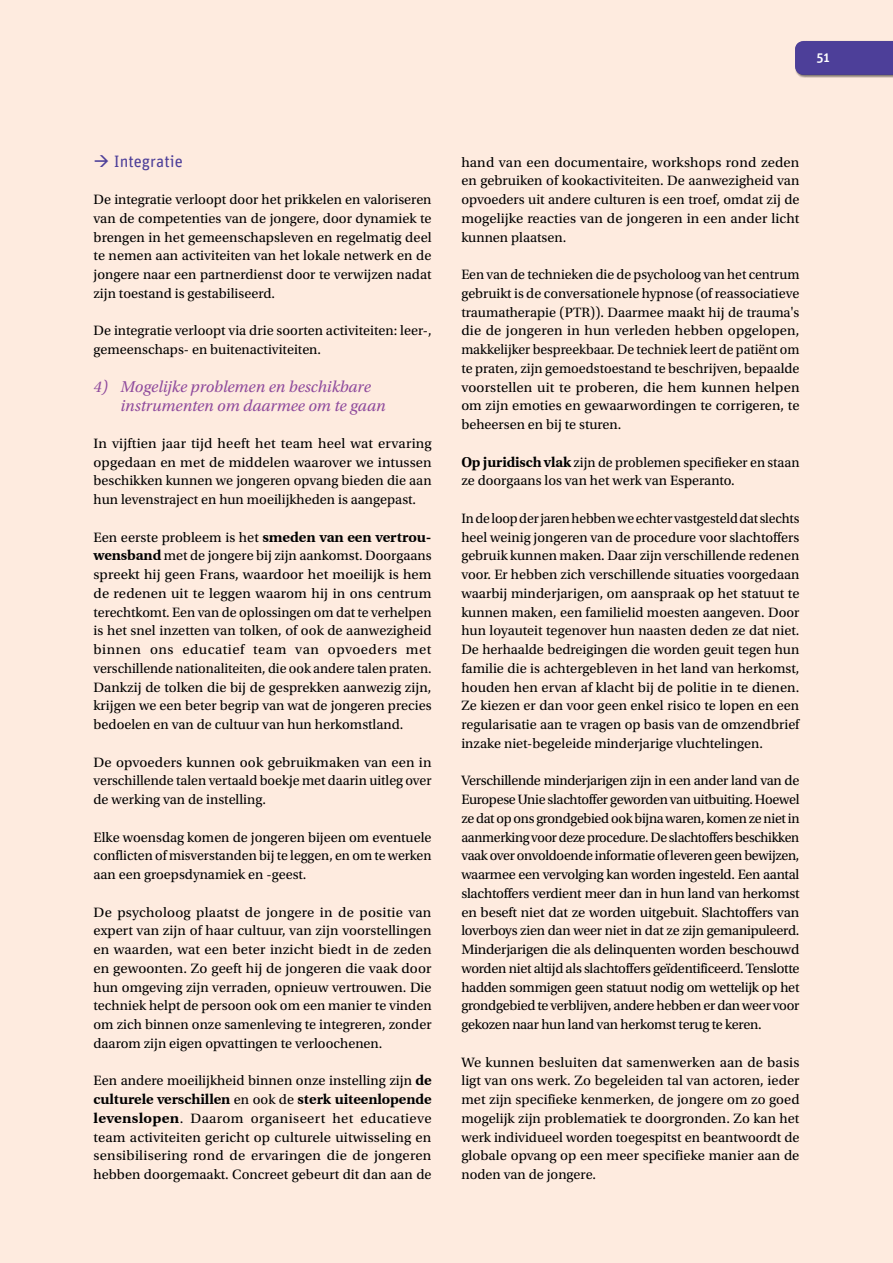
<style>
.page{position:relative;width:893px;height:1263px;background:#feebdf}
.page>*{position:absolute;margin:0;border:0;box-sizing:border-box;transform-origin:0 0}
.tsstiteltje_123_ital{font:italic 16.5px/19.8px "Utopia Std";color:#8f4b9d}
.Heading_4{font:16.5px "Unit Rounded OT";color:#4d3f99}
.Body{font:14.25px/18.8px "Utopia Std";color:#000;text-align:justify}
.t1{font:500 13.5px "Unit Rounded OT";color:#fff}
.s1{font-family:"Utopia";font-weight:700}
</style>
<div class="page">
<div style="left:795px;top:41px;width:98px;height:37px;background:#000;opacity:.3"></div>
<div style="left:795px;top:41px;width:98px;height:34px;background:#4d3f99"></div>
<p class="t1" style="left:816px;top:49px;width:15px">51</p>
<p class="Heading_4" style="left:94px;top:151px;width:91px">→ Integratie</p>
<p class="Body" style="left:94px;top:190px;width:340px">De integratie verloopt door het prikkelen en valoriseren van de competenties van de jongere, door dynamiek te brengen in het gemeenschapsleven en regelmatig deel te nemen aan activiteiten van het lokale netwerk en de jongere naar een partnerdienst door te verwijzen nadat zijn toestand is gestabiliseerd.</p>
<p class="Body" style="left:94px;top:322px;width:339px">De integratie verloopt via drie soorten activiteiten: leer-, gemeenschaps- en buitenactiviteiten.</p>
<p class="tsstiteltje_123_ital" style="left:121px;top:377px;width:266px;text-indent:-27px">4) Mogelijke problemen en beschikbare instrumenten om daarmee om te gaan</p>
<p class="Body" style="left:94px;top:434px;width:340px">In vijftien jaar tijd heeft het team heel wat ervaring opgedaan en met de middelen waarover we intussen beschikken kunnen we jongeren opvang bieden die aan hun levenstraject en hun moeilijkheden is aangepast.</p>
<p class="Body" style="left:94px;top:528px;width:340px">Een eerste probleem is het <span class="s1">smeden van een vertrou&shy;wensband</span> met de jongere bij zijn aankomst. Doorgaans spreekt hij geen Frans, waardoor het moeilijk is hem de redenen uit te leggen waarom hij in ons centrum terechtkomt. Een van de oplossingen om dat te verhelpen is het snel inzetten van tolken, of ook de aanwezigheid binnen ons educatief team van opvoeders met verschillende nationaliteiten, die ook andere talen praten.<br>Dankzij de tolken die bij de gesprekken aanwezig zijn, krijgen we een beter begrip van wat de jongeren precies bedoelen en van de cultuur van hun herkomstland.</p>
<p class="Body" style="left:94px;top:753px;width:340px">De opvoeders kunnen ook gebruikmaken van een in verschillende talen vertaald boekje met daarin uitleg over de werking van de instelling.</p>
<p class="Body" style="left:94px;top:828px;width:340px">Elke woensdag komen de jongeren bijeen om eventuele conflicten of misverstanden bij te leggen, en om te werken aan een groepsdynamiek en -geest.</p>
<p class="Body" style="left:94px;top:903px;width:340px">De psycholoog plaatst de jongere in de positie van expert van zijn of haar cultuur, van zijn voorstellingen en waarden, wat een beter inzicht biedt in de zeden en gewoonten. Zo geeft hij de jongeren die vaak door hun omgeving zijn verraden, opnieuw vertrouwen. Die techniek helpt de persoon ook om een manier te vinden om zich binnen onze samenleving te integreren, zonder daarom zijn eigen opvattingen te verloochenen.</p>
<p class="Body" style="left:94px;top:1072px;width:340px">Een andere moeilijkheid binnen onze instelling zijn <span class="s1">de culturele verschillen</span> en ook de <span class="s1">sterk uiteenlopende levenslopen</span>. Daarom organiseert het educatieve team activiteiten gericht op culturele uitwisseling en sensibilisering rond de ervaringen die de jongeren hebben doorgemaakt. Concreet gebeurt dit dan aan de</p>
<p class="Body" style="left:461px;top:153px;width:340px">hand van een documentaire, workshops rond zeden en gebruiken of kookactiviteiten. De aanwezigheid van opvoeders uit andere culturen is een troef, omdat zij de mogelijke reacties van de jongeren in een ander licht kunnen plaatsen.</p>
<p class="Body" style="left:461px;top:265px;width:340px">Een van de technieken die de psycholoog van het centrum gebruikt is de conversationele hypnose (of reassociatieve traumatherapie (PTR)). Daarmee maakt hij de trauma's die de jongeren in hun verleden hebben opgelopen, makkelijker bespreekbaar. De techniek leert de patiënt om te praten, zijn gemoedstoestand te beschrijven, bepaalde voorstellen uit te proberen, die hem kunnen helpen om zijn emoties en gewaarwordingen te corrigeren, te beheersen en bij te sturen.</p>
<p class="Body" style="left:461px;top:453px;width:340px"><span class="s1">Op juridisch vlak</span> zijn de problemen specifieker en staan ze doorgaans los van het werk van Esperanto.</p>
<p class="Body" style="left:461px;top:509px;width:340px">In de loop der jaren hebben we echter vastgesteld dat slechts heel weinig jongeren van de procedure voor slachtoffers gebruik kunnen maken. Daar zijn verschillende redenen voor. Er hebben zich verschillende situaties voorgedaan waarbij minderjarigen, om aanspraak op het statuut te kunnen maken, een familielid moesten aangeven. Door hun loyauteit tegenover hun naasten deden ze dat niet.<br>De herhaalde bedreigingen die worden geuit tegen hun familie die is achtergebleven in het land van herkomst, houden hen ervan af klacht bij de politie in te dienen.<br>Ze kiezen er dan voor geen enkel risico te lopen en een regularisatie aan te vragen op basis van de omzendbrief inzake niet-begeleide minderjarige vluchtelingen.</p>
<p class="Body" style="left:461px;top:772px;width:340px">Verschillende minderjarigen zijn in een ander land van de Europese Unie slachtoffer geworden van uitbuiting. Hoewel ze dat op ons grondgebied ook bijna waren, komen ze niet in aanmerking voor deze procedure. De slachtoffers beschikken vaak over onvoldoende informatie of leveren geen bewijzen, waarmee een vervolging kan worden ingesteld. Een aantal slachtoffers verdient meer dan in hun land van herkomst en beseft niet dat ze worden uitgebuit. Slachtoffers van loverboys zien dan weer niet in dat ze zijn gemanipuleerd.<br>Minderjarigen die als delinquenten worden beschouwd worden niet altijd als slachtoffers geïdentificeerd. Tenslotte hadden sommigen geen statuut nodig om wettelijk op het grondgebied te verblijven, andere hebben er dan weer voor gekozen naar hun land van herkomst terug te keren.</p>
<p class="Body" style="left:461px;top:1053px;width:340px">We kunnen besluiten dat samenwerken aan de basis ligt van ons werk. Zo begeleiden tal van actoren, ieder met zijn specifieke kenmerken, de jongere om zo goed mogelijk zijn problematiek te doorgronden. Zo kan het werk individueel worden toegespitst en beantwoordt de globale opvang op een meer specifieke manier aan de noden van de jongere.</p>
</div>
